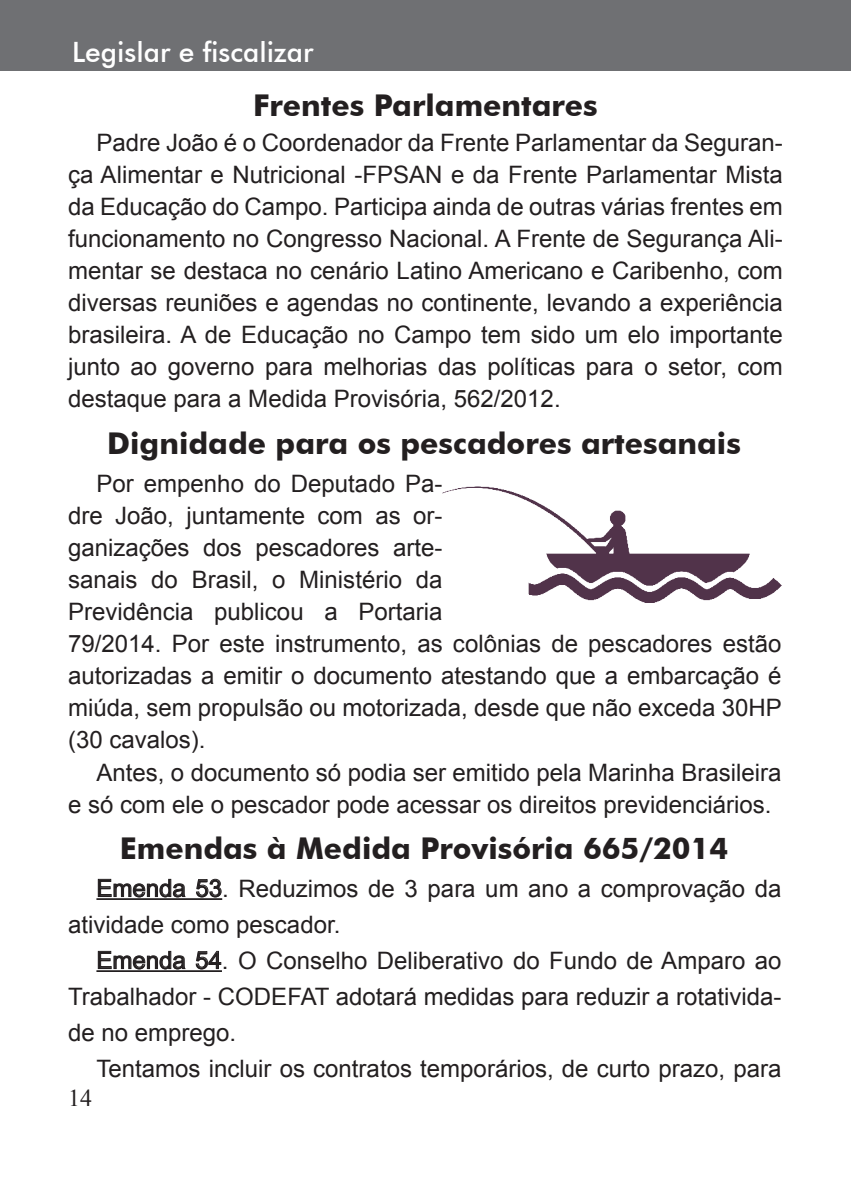
<style>
.page{position:relative;width:851px;height:1191px;background:#fff}
.page>*{position:absolute;margin:0;border:0;box-sizing:border-box;transform-origin:0 0}
.t1{font:700 30px "Futura BT";color:#231f20}
.t2{font:500 28px "Futura BT";color:#fff}
.t3{font:24px/32px "Arial";color:#231f20}
.t4{font:24px "Times New Roman";color:#231f20}
</style>
<div class="page">
<div style="left:0;top:0;width:850px;height:71px;background:#6f7073"></div>
<hr style="left:850px;top:0;width:1px;height:71px;background:#6f7073">
<hr style="left:96px;top:898px;width:126px;height:2px;background:#231f20">
<hr style="left:96px;top:970px;width:126px;height:2px;background:#231f20">
<svg style="left:97px;top:878px;width:89px;height:20px"></svg>
<svg style="left:196px;top:878px;width:26px;height:20px"></svg>
<svg style="left:97px;top:950px;width:89px;height:20px"></svg>
<svg style="left:195px;top:950px;width:27px;height:20px"></svg>
<img style="left:442px;top:487px;width:339px;height:115px">
<p class="t2" style="left:72px;top:35px;width:243px">Legislar e fiscalizar</p>
<p class="t1" style="left:253px;top:87px;width:346px">Frentes Parlamentares</p>
<p class="t3" style="left:68px;top:126px;width:716px;text-align:justify;text-indent:28px">Padre João é o Coordenador da Frente Parlamentar da Seguran&shy;ça Alimentar e Nutricional -FPSAN e da Frente Parlamentar Mista da Educação do Campo. Participa ainda de outras várias frentes em funcionamento no Congresso Nacional. A Frente de Segurança Ali&shy;mentar se destaca no cenário Latino Americano e Caribenho, com diversas reuniões e agendas no continente, levando a experiência brasileira. A de Educação no Campo tem sido um elo importante junto ao governo para melhorias das políticas para o setor, com destaque para a Medida Provisória, 562/2012.</p>
<p class="t1" style="left:107px;top:425px;width:635px">Dignidade para os pescadores artesanais</p>
<p class="t3" style="left:68px;top:468px;width:715px;text-indent:28px">Por empenho do Deputado Pa-<br>dre João, juntamente com as or-<br>ganizações dos pescadores arte-<br>sanais do Brasil, o Ministério da<br>Previdência publicou a Portaria<br>79/2014. Por este instrumento, as colônias de pescadores estão autorizadas a emitir o documento atestando que a embarcação é miúda, sem propulsão ou motorizada, desde que não exceda 30HP (30 cavalos).</p>
<p class="t3" style="left:68px;top:756px;width:714px;text-indent:28px">Antes, o documento só podia ser emitido pela Marinha Brasileira e só com ele o pescador pode acessar os direitos previdenciários.</p>
<p class="t1" style="left:120px;top:830px;width:609px">Emendas à Medida Provisória 665/2014</p>
<p class="t3" style="left:68px;top:870px;width:714px;line-height:36px;text-indent:28px">Emenda 53. Reduzimos de 3 para um ano a comprovação da atividade como pescador.</p>
<p class="t3" style="left:68px;top:942px;width:714px;line-height:36px;text-align:justify;text-indent:28px">Emenda 54. O Conselho Deliberativo do Fundo de Amparo ao Trabalhador - CODEFAT adotará medidas para reduzir a rotativida&shy;de no emprego.</p>
<p class="t3" style="left:96px;top:1052px;width:686px">Tentamos incluir os contratos temporários, de curto prazo, para</p>
<p class="t4" style="left:68px;top:1081px;width:25px">14</p>
</div>
